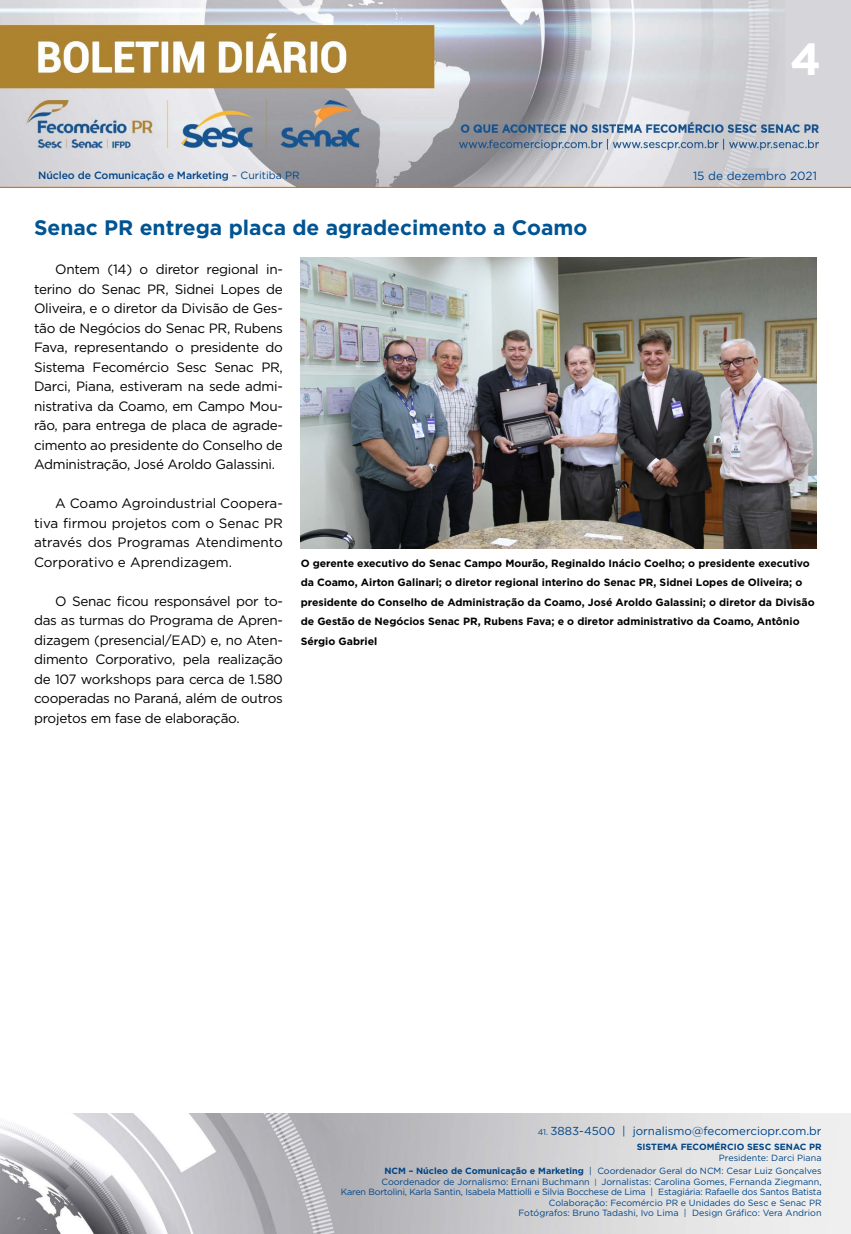
<style>
.page{position:relative;width:851px;height:1234px;background:#fff}
.page>*{position:absolute;margin:0;border:0;box-sizing:border-box;transform-origin:0 0}
.t1{font:700 45px "Gotham";color:#fff}
.t2{font:700 21px "Gotham";color:#005493}
.t3{font:13.5px/19.5px "Gotham";letter-spacing:-.02em;color:#000;text-align:justify}
.t4{font:11.85px "Gotham";color:#004a93}
.t5{font:11.55px "Gotham";color:#004587}
.t6{font:700 10.5px/19.5px "Gotham";color:#000}
.t7{font:500 10.5px "Gotham";letter-spacing:-.01em;color:#004587}
.t8{font:9px/10.5px "Gotham";color:#004587;text-align:right}
.t9{font:700 9px "Gotham";color:#004587}
.s1{font-weight:400}
.s2{font-size:8.25px}
.s3{font-weight:700}
.s4{font-size:7.65px}
</style>
<div class="page">
<img style="left:0;top:0;width:850px;height:188px">
<img style="left:0;top:1113px;width:850px;height:120px">
<img style="left:300px;top:257px;width:516px;height:292px">
<h1 class="t1" style="left:790px;top:29px;width:33px">4</h1>
<p class="t7" style="left:38px;top:168px;width:263px">Núcleo de Comunicação e Marketing <span class="s1">– Curitiba PR</span></p>
<p class="t4" style="left:693px;top:168px;width:125px">15 de dezembro 2021</p>
<h2 class="t2" style="left:34px;top:214px;width:555px">Senac PR entrega placa de agradecimento a Coamo</h2>
<p class="t3" style="left:34px;top:259px;width:250px;text-indent:21px">Ontem (14) o diretor regional in&shy;terino do Senac PR, Sidnei Lopes de Oliveira, e o diretor da Divisão de Ges&shy;tão de Negócios do Senac PR, Rubens Fava, representando o presidente do Sistema Fecomércio Sesc Senac PR, Darci, Piana, estiveram na sede admi&shy;nistrativa da Coamo, em Campo Mou&shy;rão, para entrega de placa de agrade&shy;cimento ao presidente do Conselho de Administração, José Aroldo Galassini.</p>
<p class="t3" style="left:34px;top:493px;width:250px;text-indent:21px">A Coamo Agroindustrial Coopera&shy;tiva firmou projetos com o Senac PR através dos Programas Atendimento Corporativo e Aprendizagem.</p>
<p class="t3" style="left:34px;top:591px;width:250px;text-indent:21px">O Senac ficou responsável por to&shy;das as turmas do Programa de Apren&shy;dizagem (presencial/EAD) e, no Aten&shy;dimento Corporativo, pela realização de 107 workshops para cerca de 1.580 cooperadas no Paraná, além de outros projetos em fase de elaboração.</p>
<p class="t6" style="left:300px;top:553px;width:515px">O gerente executivo do Senac Campo Mourão, Reginaldo Inácio Coelho; o presidente executivo da Coamo, Airton Galinari; o diretor regional interino do Senac PR, Sidnei Lopes de Oliveira; o presidente do Conselho de Administração da Coamo, José Aroldo Galassini; o diretor da Divisão de Gestão de Negócios Senac PR, Rubens Fava; e o diretor administrativo da Coamo, Antônio Sérgio Gabriel</p>
<p class="t5" style="left:537px;top:1123px;width:285px"><span class="s2">41.</span> 3883-4500 | jornalismo@fecomerciopr.com.br</p>
<p class="t9" style="left:636px;top:1140px;width:186px">SISTEMA FECOMÉRCIO SESC SENAC PR</p>
<p class="t8" style="left:384px;top:1150px;width:438px;line-height:13.5px">Presidente: Darci Piana<br><span class="s3">NCM – Núcleo de Comunicação e Marketing</span> | Coordenador Geral do NCM: Cesar Luiz Gonçalves</p>
<p class="t8" style="left:341px;top:1175px;width:482px">Coordenador de Jornalismo: Ernani Buchmann <span class="s4">|</span> Jornalistas: Carolina Gomes, Fernanda Ziegmann,<br>Karen Bortolini, Karla Santin, Isabela Mattiolli e Silvia Bocchese de Lima | Estagiária: Rafaelle dos Santos Batista Colaboração: Fecomércio PR e Unidades do Sesc e Senac PR<br>Fotógrafos: Bruno Tadashi, Ivo Lima | Design Gráfico: Vera Andrion</p>
</div>
